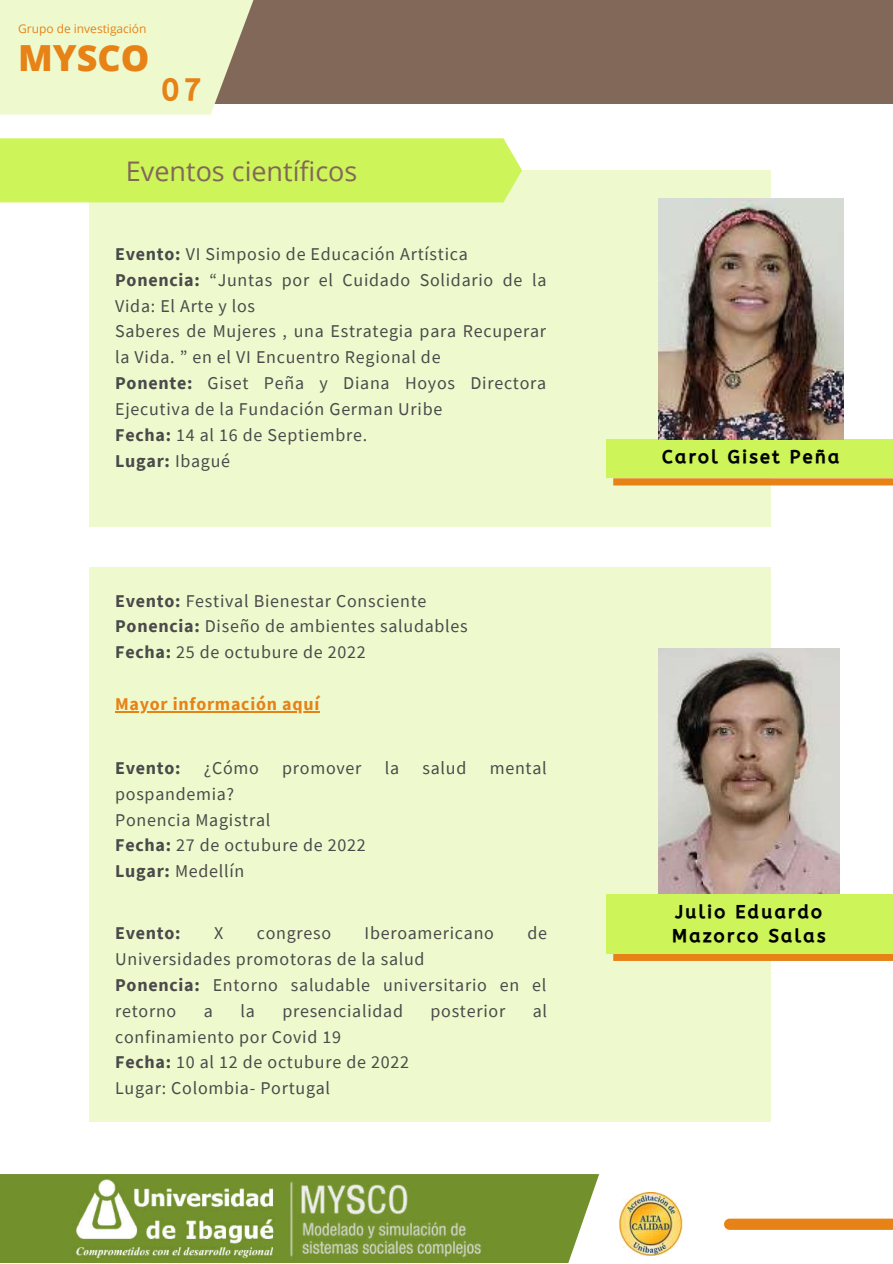
<style>
.page{position:relative;width:893px;height:1264px;background:#fff}
.page>*{position:absolute;margin:0;border:0;box-sizing:border-box;transform-origin:0 0}
.t1{font:800 36px "Open Sans";color:#e78217}
.t2{font:30px "CA Generated";color:#e78217}
.t3{font:27px "Open Sans";color:#816859}
.t4{font:18px/25.8px "Source Sans Pro";letter-spacing:.04em;color:#4a4a4a}
.t5{font:18px/24.8px "CA Generated";letter-spacing:.135em;color:#000}
.t6{font:700 18px "Source Sans Pro";letter-spacing:.04em;color:#e78217}
.t7{font:700 18px "Source Sans Pro";letter-spacing:.04em;color:#4a4a4a}
.t8{font:12px "Open Sans";color:#e78217}
.s1{font-weight:700}
</style>
<div class="page">
<div style="left:89px;top:567px;width:681px;height:554px;background:#eeface"></div>
<div style="left:89px;top:170px;width:681px;height:356px;background:#eeface"></div>
<div style="left:0;top:138px;width:522px;height:64px;background:#cdf458"></div>
<div style="left:729px;top:1218px;width:163px;height:11px;background:#e78217"></div>
<img style="left:619px;top:1192px;width:64px;height:63px">
<svg style="left:0;top:1174px;width:599px;height:88px;background:#7d983c"></svg>
<img style="left:285px;top:1175px;width:204px;height:87px">
<img style="left:72px;top:1176px;width:212px;height:83px">
<div style="left:0;top:0;width:892px;height:104px;background:#816859"></div>
<svg style="left:0;top:0;width:254px;height:115px;background:#e6efc6"></svg>
<img style="left:658px;top:648px;width:181px;height:246px">
<svg style="left:613px;top:953px;width:279px;height:7px;background:#e39220"></svg>
<div style="left:606px;top:894px;width:286px;height:59px;background:#cdf458"></div>
<svg style="left:613px;top:478px;width:279px;height:7px;background:#e78720"></svg>
<div style="left:606px;top:439px;width:286px;height:39px;background:#cdf458"></div>
<img style="left:658px;top:198px;width:185px;height:241px">
<hr style="left:115px;top:711px;width:205px;height:1px;background:#e78217">
<p class="t8" style="left:18px;top:20px;width:130px">Grupo de investigación</p>
<h1 class="t1" style="left:18px;top:32px;width:133px">MYSCO</h1>
<h2 class="t2" style="left:161px;top:73px;width:42px">07</h2>
<h3 class="t3" style="left:126px;top:152px;width:233px">Eventos científicos</h3>
<p class="t4" style="left:115px;top:240px;width:432px"><span class="s1">Evento:</span> VI Simposio de Educación Artística <span class="s1">Ponencia:</span> “Juntas por el Cuidado Solidario de la Vida: El Arte y los<br>Saberes de Mujeres , una Estrategia para Recuperar la Vida. ” en el VI Encuentro Regional de<br><span class="s1">Ponente:</span> Giset Peña y Diana Hoyos Directora Ejecutiva de la Fundación German Uribe<br><span class="s1">Fecha:</span> 14 al 16 de Septiembre.<br><span class="s1">Lugar:</span> Ibagué</p>
<p class="t4" style="left:115px;top:587px;width:354px"><span class="s1">Evento:</span> Festival Bienestar Consciente<br><span class="s1">Ponencia:</span> Diseño de ambientes saludables<br><span class="s1">Fecha:</span> 25 de octubure de 2022</p>
<p class="t6" style="left:115px;top:692px;width:206px">Mayor información aquí</p>
<p class="t7" style="left:115px;top:756px;width:67px">Evento:</p>
<p class="t4" style="left:204px;top:754px;width:57px">¿Cómo</p>
<p class="t4" style="left:282px;top:754px;width:81px">promover</p>
<p class="t4" style="left:385px;top:754px;width:16px">la</p>
<p class="t4" style="left:422px;top:754px;width:45px">salud</p>
<p class="t4" style="left:489px;top:754px;width:58px">mental</p>
<p class="t4" style="left:115px;top:780px;width:252px">pospandemia?<br>Ponencia Magistral<br><span class="s1">Fecha:</span> 27 de octubure de 2022<br><span class="s1">Lugar:</span> Medellín</p>
<p class="t7" style="left:115px;top:921px;width:67px">Evento:</p>
<p class="t4" style="left:214px;top:919px;width:11px">X</p>
<p class="t4" style="left:257px;top:919px;width:76px">congreso</p>
<p class="t4" style="left:364px;top:919px;width:131px">Iberoamericano</p>
<p class="t4" style="left:527px;top:919px;width:21px">de</p>
<p class="t4" style="left:115px;top:945px;width:433px">Universidades promotoras de la salud<br><span class="s1">Ponencia:</span> Entorno saludable universitario en el retorno</p>
<p class="t4" style="left:204px;top:997px;width:11px">a</p>
<p class="t4" style="left:240px;top:997px;width:16px">la</p>
<p class="t4" style="left:282px;top:997px;width:122px">presencialidad</p>
<p class="t4" style="left:430px;top:997px;width:76px">posterior</p>
<p class="t4" style="left:532px;top:997px;width:16px">al</p>
<p class="t4" style="left:115px;top:1023px;width:295px">confinamiento por Covid 19<br><span class="s1">Fecha:</span> 10 al 12 de octubure de 2022<br>Lugar: Colombia- Portugal</p>
<p class="t5" style="left:662px;top:444px;width:179px">Carol Giset Peña</p>
<p class="t5" style="left:672px;top:899px;width:155px">Julio Eduardo<br>Mazorco Salas</p>
</div>
